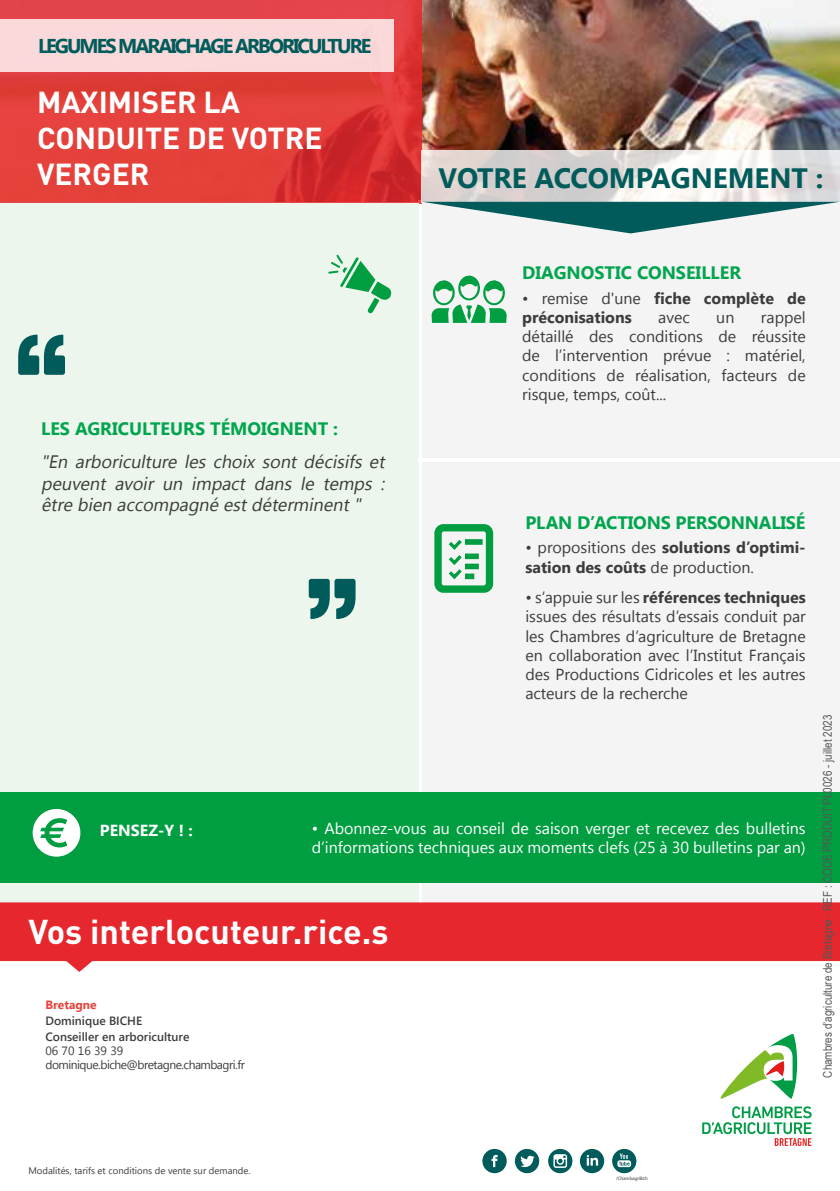
<style>
.page{position:relative;width:840px;height:1191px;background:#fff}
.page>*{position:absolute;margin:0;border:0;box-sizing:border-box;transform-origin:0 0}
.t1{font:700 34px "DIN Pro";color:#fff}
.t2{font:700 30px/36px "DIN Pro";color:#fff}
.t3{font:700 28px "Segoe UI";color:#005b5a}
.t4{font:700 20px "Segoe UI";letter-spacing:-.1em;color:#005b5a}
.t5{font:italic 18px/21.6px "Segoe UI";color:#3c3c3b;text-align:justify}
.t6{font:700 18px "Segoe UI";color:#00a54e}
.t7{font:16px/19.2px "Segoe UI";color:#3c3c3b;text-align:justify}
.t8{font:16px/19.2px "Segoe UI";color:#fff}
.t9{font:700 16px/19.2px "Segoe UI";color:#3c3c3b}
.t10{font:700 16px "Segoe UI";color:#fff}
.t11{font:12px "Arial Narrow";color:#575756}
.t12{font:12px/14.4px "Segoe UI";letter-spacing:-.04em;color:#3c3c3b}
.t13{font:600 12px/16px "Segoe UI";color:#3c3c3b}
.t14{font:700 12px "Segoe UI";color:#e8433d}
.t15{font:9.6px "Segoe UI";color:#3c3c3b}
.t16{font:4.8px "Myriad Pro";color:#3c3c3b}
.s1{font-weight:400}
.s2{font-weight:700}
</style>
<div class="page">
<img style="left:421px;top:0;width:418px;height:150px">
<div style="left:0;top:202px;width:839px;height:748px;background:#f5f4f5"></div>
<hr style="left:418px;top:200px;width:3px;height:757px;background:#fff">
<svg style="left:0;top:0;width:421px;height:203px;background:#e03c3a"></svg>
<div style="left:0;top:203px;width:418px;height:748px;background:#edf6ed"></div>
<svg style="left:0;top:902px;width:839px;height:70px;fill:#e6272d"></svg>
<div style="left:0;top:19px;width:393px;height:53px;background:#f9d9da"></div>
<svg style="left:421px;top:150px;width:418px;height:52px"></svg>
<svg style="left:720px;top:1034px;width:76px;height:64px"></svg>
<svg style="left:702px;top:1106px;width:109px;height:40px"></svg>
<div style="left:0;top:793px;width:839px;height:90px;background:#009d41"></div>
<svg style="left:431px;top:276px;width:75px;height:47px"></svg>
<hr style="left:418px;top:458px;width:421px;height:4px;background:#fff">
<svg style="left:611px;top:1149px;width:25px;height:24px"></svg>
<svg style="left:617px;top:1153px;width:13px;height:14px"></svg>
<div style="left:514px;top:1149px;width:25px;height:24px;background:#005b5a;border-radius:50%"></div>
<svg style="left:520px;top:1155px;width:14px;height:12px"></svg>
<div style="left:482px;top:1149px;width:24px;height:24px;background:#005b5a;border-radius:50%"></div>
<svg style="left:491px;top:1155px;width:6px;height:12px"></svg>
<div style="left:579px;top:1149px;width:25px;height:24px;background:#005b5a;border-radius:50%"></div>
<svg style="left:586px;top:1155px;width:11px;height:10px"></svg>
<svg style="left:548px;top:1149px;width:24px;height:24px"></svg>
<svg style="left:553px;top:1154px;width:13px;height:13px"></svg>
<svg style="left:18px;top:334px;width:47px;height:41px"></svg>
<svg style="left:308px;top:579px;width:47px;height:40px"></svg>
<svg style="left:33px;top:809px;width:47px;height:47px"></svg>
<div style="left:434px;top:524px;width:59px;height:69px;border:7px solid #009d41;border-radius:5px"></div>
<svg style="left:465px;top:553px;width:13px;height:6px"></svg>
<svg style="left:465px;top:539px;width:17px;height:6px"></svg>
<svg style="left:465px;top:563px;width:13px;height:6px"></svg>
<svg style="left:465px;top:573px;width:9px;height:6px"></svg>
<svg style="left:448px;top:540px;width:14px;height:40px"></svg>
<svg style="left:421px;top:202px;width:417px;height:31px"></svg>
<svg style="left:328px;top:255px;width:64px;height:59px"></svg>
<p class="t4" style="left:38px;top:32px;width:334px">LEGUMES MARAICHAGE ARBORICULTURE</p>
<h2 class="t2" style="left:37px;top:81px;width:287px">MAXIMISER LA<br>CONDUITE DE VOTRE<br>VERGER</h2>
<p class="t6" style="left:41px;top:416px;width:298px">LES AGRICULTEURS TÉMOIGNENT :</p>
<p class="t5" style="left:41px;top:450px;width:349px">"En arboriculture les choix sont décisifs et peuvent avoir un impact dans le temps : être bien accompagné estdéterminent"</p>
<h3 class="t3" style="left:438px;top:158px;width:386px">VOTRE ACCOMPAGNEMENT :</h3>
<p class="t6" style="left:522px;top:260px;width:220px">DIAGNOSTIC CONSEILLER</p>
<p class="t9" style="left:522px;top:288px;width:285px"><span class="s1">• remise d'une</span> fiche complète de préconisations</p>
<p class="t7" style="left:522px;top:307px;width:285px;text-indent:238px">rappel détaillé des conditions de réussite de l’intervention prévue : matériel, conditions de réalisation, facteurs de risque, temps, coût...</p>
<p class="t7" style="left:658px;top:307px;width:33px">avec</p>
<p class="t7" style="left:716px;top:307px;width:20px">un</p>
<p class="t6" style="left:525px;top:509px;width:281px">PLAN D’ACTIONS PERSONNALISÉ</p>
<p class="t9" style="left:525px;top:537px;width:282px"><span class="s1">• propositions des</span> solutions d’optimi&shy;sation des coûts <span class="s1">de production.</span></p>
<p class="t7" style="left:525px;top:587px;width:282px">• s’appuie sur les <span class="s2">références techniques </span>issues des résultats d’essais conduit par les Chambres d’agriculture de Bretagne en collaboration avec l’Institut Français des Productions Cidricoles et les autres acteurs de la recherche</p>
<p class="t10" style="left:100px;top:818px;width:94px">PENSEZ-Y ! :</p>
<p class="t8" style="left:311px;top:818px;width:495px">• Abonnez-vous au conseil de saison verger et recevez des bulletins d’informations techniques aux moments clefs (25 à 30 bulletins par an)</p>
<h1 class="t1" style="left:28px;top:903px;width:361px">Vos interlocuteur.rice.s</h1>
<p class="t14" style="left:45px;top:995px;width:53px">Bretagne</p>
<p class="t13" style="left:45px;top:1011px;width:145px">Dominique BICHE<br>Conseiller en arboriculture</p>
<p class="t12" style="left:45px;top:1043px;width:201px">06 70 16 39 39 dominique.biche@bretagne.chambagri.fr</p>
<p class="t11" style="left:818px;top:1077px;width:364px;rotate:-90deg">Chambres d’agriculture de Bretagne - REF : CODE PRODUIT PL0026 - juillet 2023</p>
<p class="t15" style="left:28px;top:1164px;width:223px">Modalités, tarifs et conditions de vente sur demande.</p>
<p class="t16" style="left:615px;top:1175px;width:33px">/ChambagriBzh</p>
</div>
